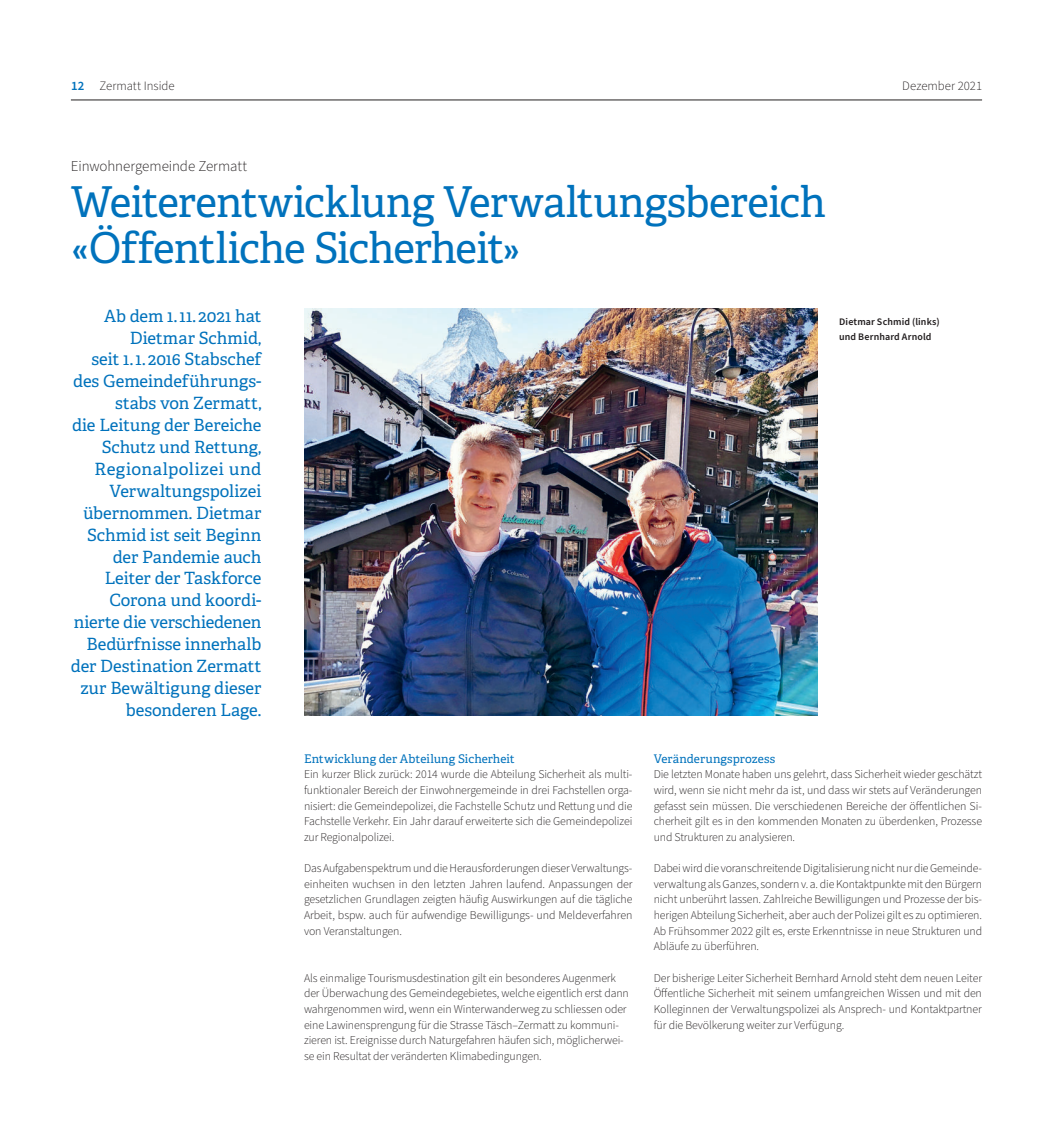
<style>
.page{position:relative;width:1053px;height:1125px;background:#fff}
.page>*{position:absolute;margin:0;border:0;box-sizing:border-box;transform-origin:0 0}
.t1{font:42.5px/46.2px "Adelle";letter-spacing:-.02em;color:#0072bc}
.t2{font:16.88px/21.9px "Adelle";color:#0072bc;text-align:right}
.t3{font:300 15px "Source Sans Pro";letter-spacing:-.005em;color:#231f20}
.t4{font:300 12.75px "Source Sans Pro";color:#231f20}
.t5{font:300 11.88px/15.6px "Source Sans Pro";letter-spacing:-.01em;color:#231f20;text-align:justify}
.t6{font:11.88px "Adelle";letter-spacing:.005em;color:#0072bc}
.t7{font:600 10px/15.6px "Source Sans Pro";letter-spacing:.015em;color:#231f20}
.s1{font-weight:600;color:#0072bc}
</style>
<div class="page">
<hr style="left:71px;top:100px;width:910px;height:1px;background:#231f20">
<img style="left:304px;top:309px;width:513px;height:406px">
<p class="t4" style="left:71px;top:79px;width:105px"><span class="s1">12</span> Zermatt Inside</p>
<p class="t4" style="left:902px;top:79px;width:81px">Dezember 2021</p>
<p class="t3" style="left:71px;top:158px;width:178px">Einwohnergemeinde Zermatt</p>
<h1 class="t1" style="left:71px;top:180px;width:756px">Weiterentwicklung Verwaltungsbereich «Öffentliche Sicherheit»</h1>
<p class="t2" style="left:71px;top:305px;width:192px">Ab dem 1. 11. 2021 hat<br>Dietmar Schmid,<br>seit 1. 1. 2016 Stabschef des Gemeindeführungs&shy;stabs von Zermatt,<br>die Leitung der Bereiche<br>Schutz und Rettung,<br>Regionalpolizei und<br>Verwaltungspolizei übernommen. Dietmar<br>Schmid ist seit Beginn der Pandemie auch<br>Leiter der Taskforce<br>Corona und koordi&shy;nierte die verschiedenen<br>Bedürfnisse innerhalb der Destination Zermatt zur Bewältigung dieser besonderen Lage.</p>
<p class="t7" style="left:839px;top:314px;width:102px">Dietmar Schmid (links) und Bernhard Arnold</p>
<p class="t6" style="left:304px;top:751px;width:212px">Entwicklung der Abteilung Sicherheit</p>
<p class="t5" style="left:304px;top:766px;width:330px">Ein kurzer Blick zurück: 2014 wurde die Abteilung Sicherheit als multi&shy;funktionaler Bereich der Einwohnergemeinde in drei Fachstellen orga&shy;nisiert: die Gemeindepolizei, die Fachstelle Schutz und Rettung und die Fachstelle Verkehr. Ein Jahr darauf erweiterte sich die Gemeindepolizei zur Regionalpolizei.</p>
<p class="t5" style="left:304px;top:860px;width:330px">Das Aufgabenspektrum und die Herausforderungen dieser Verwaltungs&shy;einheiten wuchsen in den letzten Jahren laufend. Anpassungen der gesetzlichen Grundlagen zeigten häufig Auswirkungen auf die tägliche Arbeit, bspw. auch für aufwendige Bewilligungs- und Meldeverfahren von Veranstaltungen.</p>
<p class="t5" style="left:304px;top:969px;width:326px;text-align:left">Als einmalige Tourismusdestination gilt ein besonderes Augenmerk der Überwachung des Gemeindegebietes, welche eigentlich erst dann wahrgenommen wird, wenn ein Winterwanderweg zu schliessen oder eine Lawinensprengung für die Strasse Täsch–Zermatt zu kommuni&shy;zieren ist. Ereignisse durch Naturgefahren häufen sich, möglicherwei&shy;se ein Resultat der veränderten Klimabedingungen.</p>
<p class="t6" style="left:653px;top:751px;width:123px">Veränderungsprozess</p>
<p class="t5" style="left:653px;top:766px;width:330px">Die letzten Monate haben uns gelehrt, dass Sicherheit wieder geschätzt wird, wenn sie nicht mehr da ist, und dass wir stets auf Veränderungen gefasst sein müssen. Die verschiedenen Bereiche der öffentlichen Si&shy;cherheit gilt es in den kommenden Monaten zu überdenken, Prozesse und Strukturen zu analysieren.</p>
<p class="t5" style="left:653px;top:860px;width:330px">Dabei wird die voranschreitende Digitalisierung nicht nur die Gemeinde&shy;verwaltung als Ganzes, sondern v. a. die Kontaktpunkte mit den Bürgern nicht unberührt lassen. Zahlreiche Bewilligungen und Prozesse der bis&shy;herigen Abteilung Sicherheit, aber auch der Polizei gilt es zu optimieren.<br>Ab Frühsommer 2022 gilt es, erste Erkenntnisse in neue Strukturen und Abläufe zu überführen.</p>
<p class="t5" style="left:653px;top:969px;width:330px">Der bisherige Leiter Sicherheit Bernhard Arnold steht dem neuen Leiter Öffentliche Sicherheit mit seinem umfangreichen Wissen und mit den Kolleginnen der Verwaltungspolizei als Ansprech- und Kontaktpartner für die Bevölkerung weiter zur Verfügung.</p>
</div>
